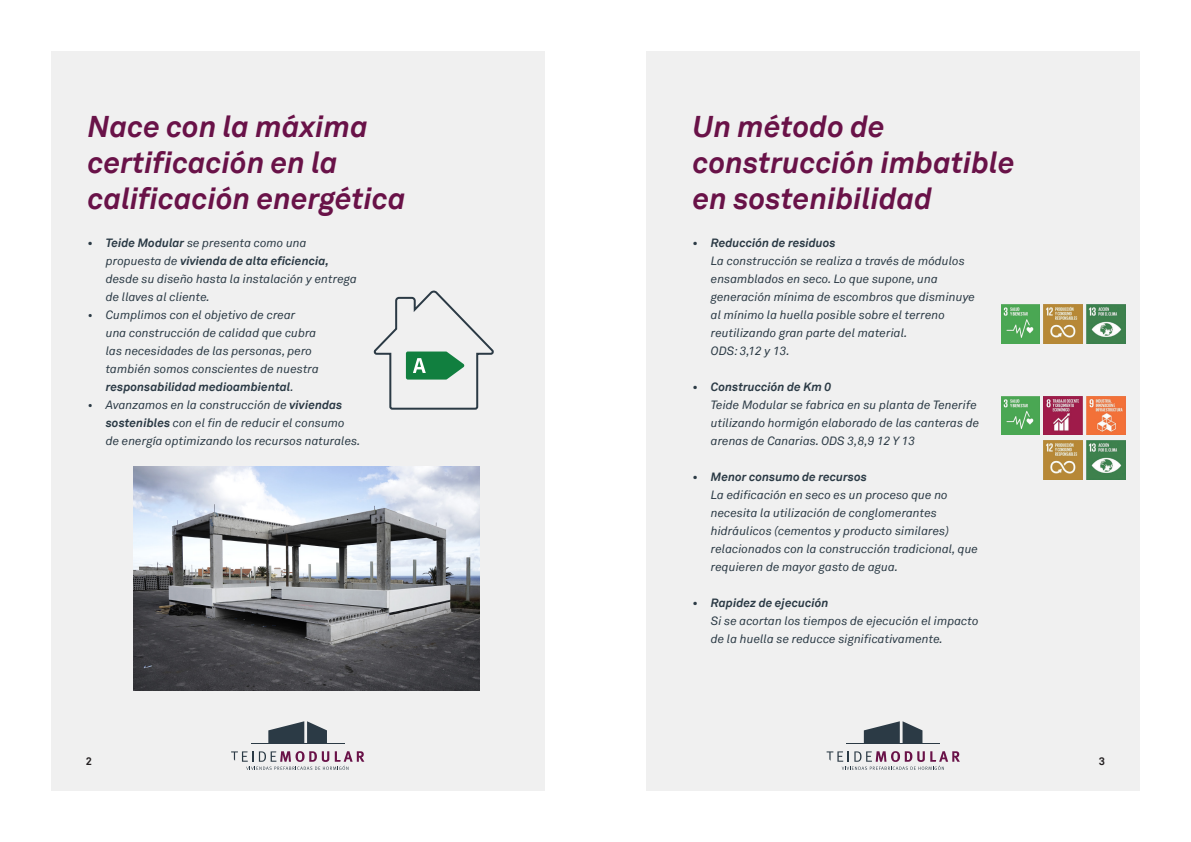
<style>
.page{position:relative;width:1191px;height:842px;background:#fff}
.page>*{position:absolute;margin:0;border:0;box-sizing:border-box;transform-origin:0 0}
.t1{font:italic 700 30px/36px "Akkurat";color:#691248}
.t2{font:italic 12px/18px "Akkurat";color:#2b3a45}
.t3{font:italic 700 12px "Akkurat";color:#2b3a45}
.t4{font:700 11px "Akkurat";color:#231f20}
.s1{font-weight:700}
</style>
<div class="page">
<div style="left:51px;top:51px;width:493px;height:740px;background:#f0f0f0"></div>
<svg style="left:231px;top:751px;width:133px;height:19px"></svg>
<svg style="left:268px;top:721px;width:59px;height:22px"></svg>
<hr style="left:251px;top:743px;width:93px;height:1px;background:#2b3a45">
<div style="left:646px;top:51px;width:494px;height:740px;background:#f0f0f0"></div>
<svg style="left:826px;top:751px;width:134px;height:19px"></svg>
<svg style="left:864px;top:721px;width:58px;height:22px"></svg>
<hr style="left:846px;top:743px;width:93px;height:1px;background:#2b3a45">
<img style="left:133px;top:466px;width:347px;height:224px">
<svg style="left:373px;top:290px;width:120px;height:120px"></svg>
<img style="left:1043px;top:305px;width:39px;height:38px">
<img style="left:1043px;top:440px;width:39px;height:39px">
<img style="left:1001px;top:305px;width:38px;height:39px">
<img style="left:1001px;top:396px;width:38px;height:39px">
<img style="left:1043px;top:396px;width:39px;height:39px">
<img style="left:1086px;top:396px;width:39px;height:39px">
<img style="left:1086px;top:305px;width:39px;height:39px">
<img style="left:1086px;top:440px;width:39px;height:39px">
<h1 class="t1" style="left:88px;top:108px;width:319px">Nace con la máxima certificación en la calificación energética</h1>
<h1 class="t1" style="left:693px;top:108px;width:323px">Un método de construcción imbatible en sostenibilidad</h1>
<p class="t2" style="left:106px;top:235px;width:253px;text-indent:-18px"><span class="s1">• Teide Modular</span> se presenta como una propuesta de <span class="s1">vivienda de alta eficiencia, </span>desde su diseño hasta la instalación y entrega de llaves al cliente.</p>
<p class="t2" style="left:106px;top:307px;width:215px;text-indent:-18px">• Cumplimos con el objetivo de crear una construcción de calidad que cubra las necesidades de las personas, pero también somos conscientes de nuestra <span class="s1">responsabilidad medioambiental</span>.</p>
<p class="t2" style="left:106px;top:397px;width:256px;text-indent:-18px">• Avanzamos en la construcción de <span class="s1">viviendas sostenibles</span> con el fin de reducir el consumo de energía optimizando los recursos naturales.</p>
<p class="t3" style="left:693px;top:236px;width:144px">• Reducción de residuos</p>
<p class="t2" style="left:711px;top:253px;width:266px">La construcción se realiza a través de módulos ensamblados en seco. Lo que supone, una generación mínima de escombros que disminuye al mínimo la huella posible sobre el terreno reutilizando gran parte del material.<br>ODS: 3,12 y 13.</p>
<p class="t3" style="left:693px;top:380px;width:140px">• Construcción de Km 0</p>
<p class="t2" style="left:711px;top:397px;width:270px">Teide Modular se fabrica en su planta de Tenerife utilizando hormigón elaborado de las canteras de arenas de Canarias. ODS 3,8,9 12 Y 13</p>
<p class="t3" style="left:693px;top:470px;width:175px">• Menor consumo de recursos</p>
<p class="t2" style="left:711px;top:487px;width:269px">La edificación en seco es un proceso que no necesita la utilización de conglomerantes hidráulicos (cementos y producto similares) relacionados con la construcción tradicional, que requieren de mayor gasto de agua.</p>
<p class="t3" style="left:693px;top:596px;width:137px">• Rapidez de ejecución</p>
<p class="t2" style="left:711px;top:613px;width:269px">Si se acortan los tiempos de ejecución el impacto de la huella se reducce significativamente.</p>
<p class="t4" style="left:86px;top:754px;width:8px">2</p>
<p class="t4" style="left:1098px;top:754px;width:8px">3</p>
</div>
